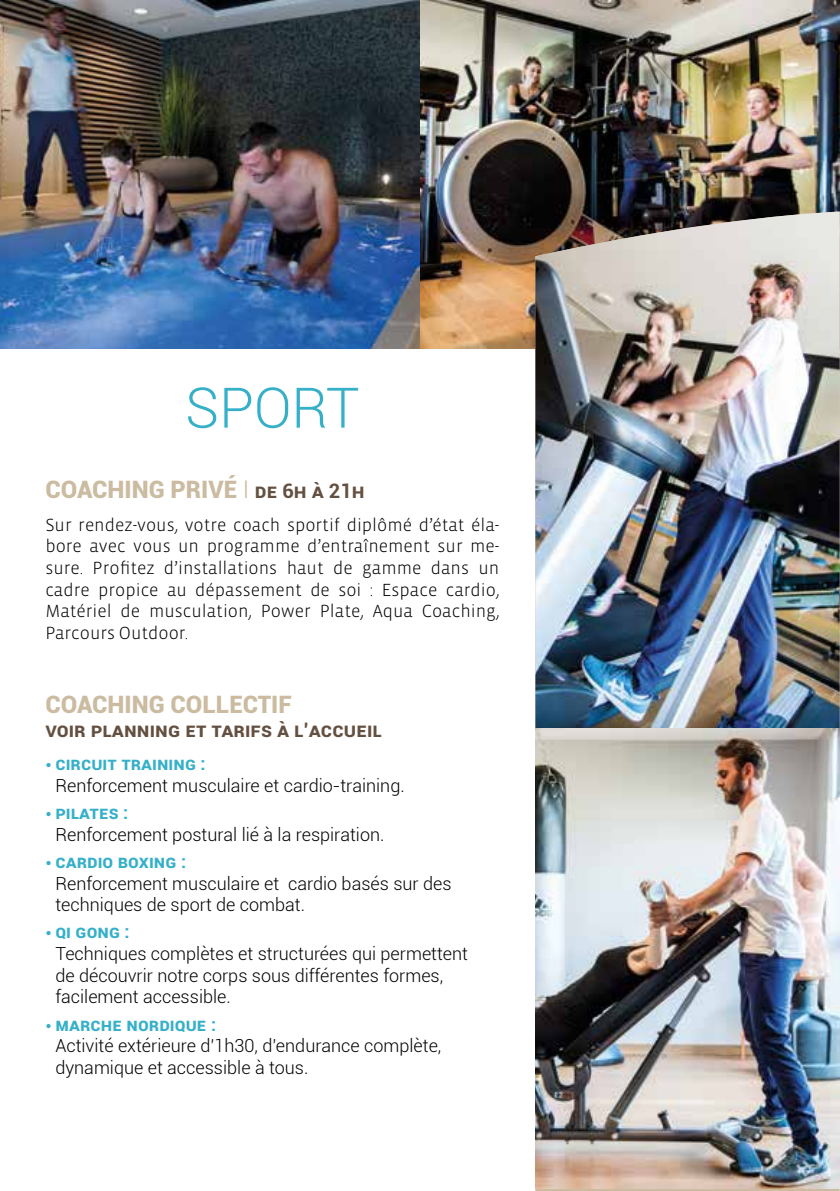
<style>
.page{position:relative;width:840px;height:1191px;background:#fff}
.page>*{position:absolute;margin:0;border:0;box-sizing:border-box;transform-origin:0 0}
.t1{font:300 56px "Roboto";color:#36b0c9}
.t2{font:900 24px "Roboto";color:#cbbba0}
.t3{font:700 20px "Roboto";color:#645040}
.t4{font:300 18px/21.6px "Roboto";color:#000}
.t5{font:300 18px/21.6px "Vista Sans";color:#000;text-align:justify}
.s1{font-family:"Vista Sans";font-weight:300;font-size:26px}
.s2{font-weight:700;font-size:20px;color:#645040}
.s3{font-family:"Vista Sans";font-weight:700;color:#36b0c9}
.s4{font-weight:700;color:#36b0c9}
</style>
<div class="page">
<img style="left:0;top:0;width:839px;height:349px">
<img style="left:535px;top:212px;width:304px;height:517px">
<img style="left:535px;top:729px;width:304px;height:459px">
<h1 class="t1" style="left:185px;top:369px;width:175px">SPORT</h1>
<h2 class="t2" style="left:45px;top:472px;width:318px">COACHING PRIVÉ <span class="s1">I</span> <span class="s2">de 6h à 21h</span></h2>
<p class="t5" style="left:45px;top:514px;width:455px">Sur rendez-vous, votre coach sportif diplômé d’état éla&shy;bore avec vous un programme d’entraînement sur me&shy;sure. Profitez d’installations haut de gamme dans un cadre propice au dépassement de soi : Espace cardio, Matériel de musculation, Power Plate, Aqua Coaching, Parcours Outdoor.</p>
<h2 class="t2" style="left:45px;top:687px;width:248px">COACHING COLLECTIF</h2>
<p class="t3" style="left:45px;top:716px;width:338px">voir planning et tarifs à l’accueil</p>
<p class="t4" style="left:55px;top:752px;width:350px;text-indent:-10px"><span class="s3">•</span> <span class="s4">circuit training :<br></span>Renforcement musculaire et cardio-training.</p>
<p class="t4" style="left:55px;top:801px;width:330px;text-indent:-10px"><span class="s3">•</span> <span class="s4">Pilates :<br></span>Renforcement postural lié à la respiration.</p>
<p class="t4" style="left:55px;top:850px;width:397px;text-indent:-10px"><span class="s3">•</span> <span class="s4">Cardio Boxing :<br></span>Renforcement musculaire et cardio basés sur des techniques de sport de combat.</p>
<p class="t4" style="left:55px;top:920px;width:414px;text-indent:-10px"><span class="s3">•</span> <span class="s4">Qi Gong :<br></span>Techniques complètes et structurées qui permettent de découvrir notre corps sous différentes formes, facilement accessible.</p>
<p class="t4" style="left:55px;top:1012px;width:387px;text-indent:-10px"><span class="s3">•</span> <span class="s4">Marche Nordique :<br></span>Activité extérieure d’1h30, d’endurance complète, dynamique et accessible à tous.</p>
</div>
